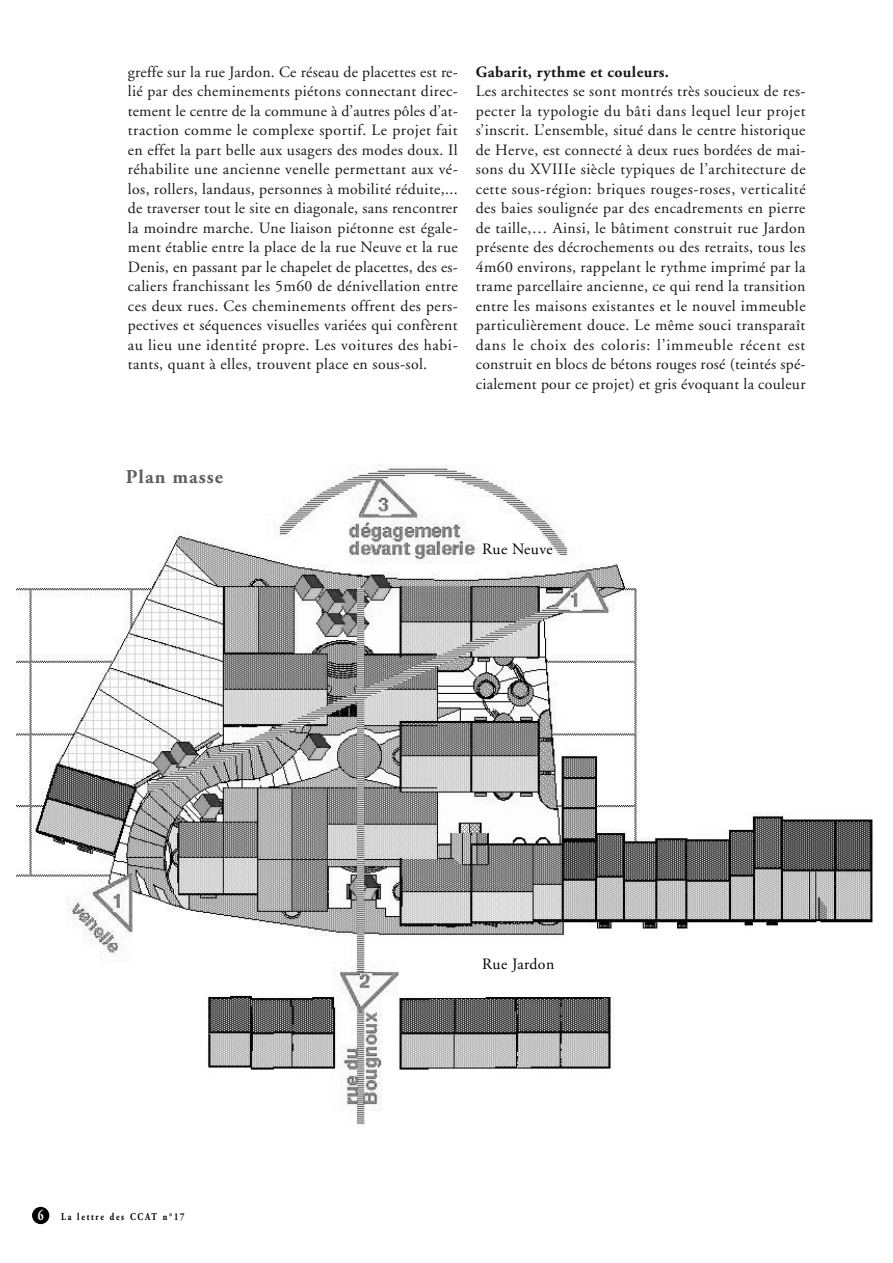
<style>
.page{position:relative;width:893px;height:1263px;background:#fff}
.page>*{position:absolute;margin:0;border:0;box-sizing:border-box;transform-origin:0 0}
.t1{font:700 19.5px "Adobe Garamond";letter-spacing:.05em;color:#5e5e5e}
.t2{font:15.75px/19.5px "Adobe Garamond";letter-spacing:.02em;color:#171819;text-align:justify}
.t3{font:700 15.75px "Adobe Garamond";letter-spacing:.025em;color:#171819}
.t4{font:15.75px "Adobe Garamond";letter-spacing:.025em;color:#000}
.t5{font:700 10.5px "Adobe Garamond";letter-spacing:.205em;color:#000;scale:.8 1}
.s1{font-size:15px;color:#fff}
</style>
<div class="page">
<img style="left:17px;top:464px;width:856px;height:662px">
<div style="left:32px;top:1207px;width:17px;height:17px;background:#000;border-radius:50%"></div>
<div style="left:124px;top:467px;width:144px;height:47px;background:#fff"></div>
<div style="left:480px;top:956px;width:158px;height:41px;background:#fff"></div>
<p class="t2" style="left:128px;top:63px;width:331px">greffe sur la rue Jardon. Ce réseau de placettes est re&shy;lié par des cheminements piétons connectant direc&shy;tement le centre de la commune à d’autres pôles d’at&shy;traction comme le complexe sportif. Le projet fait en effet la part belle aux usagers des modes doux. Il réhabilite une ancienne venelle permettant aux vé&shy;los, rollers, landaus, personnes à mobilité réduite,... de traverser tout le site en diagonale, sans rencontrer la moindre marche. Une liaison piétonne est égale&shy;ment établie entre la place de la rue Neuve et la rue Denis, en passant par le chapelet de placettes, des es&shy;caliers franchissant les 5m60 de dénivellation entre ces deux rues. Ces cheminements offrent des pers&shy;pectives et séquences visuelles variées qui confèrent au lieu une identité propre. Les voitures des habi&shy;tants, quant à elles, trouvent place en sous-sol.</p>
<p class="t3" style="left:476px;top:65px;width:195px">Gabarit, rythme et couleurs.</p>
<p class="t2" style="left:476px;top:83px;width:331px">Les architectes se sont montrés très soucieux de res&shy;pecter la typologie du bâti dans lequel leur projet s’inscrit. L’ensemble, situé dans le centre historique de Herve, est connecté à deux rues bordées de mai&shy;sons du XVIIIe siècle typiques de l’architecture de cette sous-région: briques rouges-roses, verticalité des baies soulignée par des encadrements en pierre de taille,… Ainsi, le bâtiment construit rue Jardon présente des décrochements ou des retraits, tous les 4m60 environs, rappelant le rythme imprimé par la trame parcellaire ancienne, ce qui rend la transition entre les maisons existantes et le nouvel immeuble particulièrement douce. Le même souci transparaît dans le choix des coloris: l’immeuble récent est construit en blocs de bétons rouges rosé (teintés spé&shy;cialement pour ce projet) et gris évoquant la couleur</p>
<p class="t1" style="left:126px;top:469px;width:99px">Plan masse</p>
<p class="t5" style="left:38px;top:1212px;width:185px"><span class="s1">6</span> La lettre des CCAT n°17</p>
<p class="t4" style="left:482px;top:543px;width:72px">Rue Neuve</p>
<p class="t4" style="left:482px;top:958px;width:74px">Rue Jardon</p>
</div>
